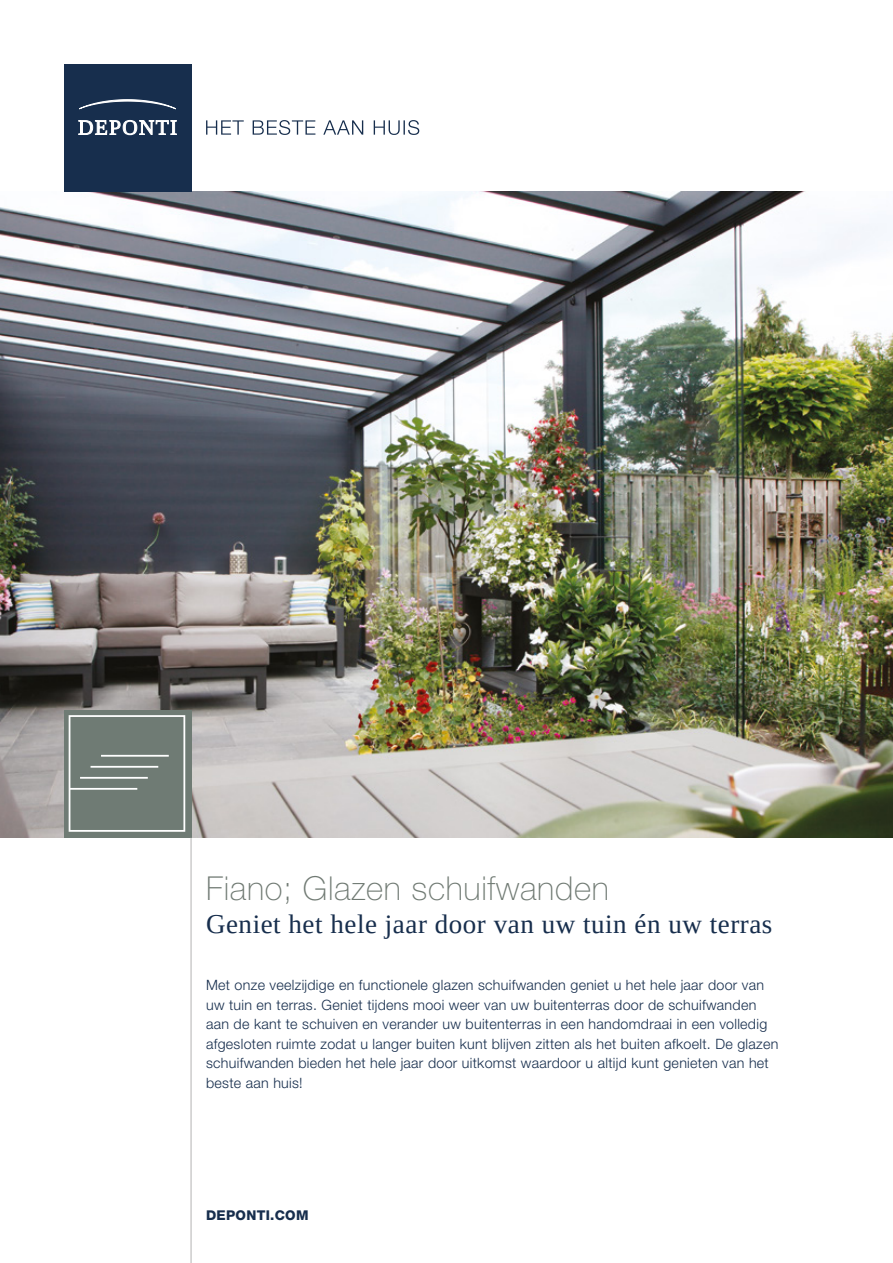
<style>
.page{position:relative;width:893px;height:1263px;background:#fff}
.page>*{position:absolute;margin:0;border:0;box-sizing:border-box;transform-origin:0 0}
.t1{font:100 33px "Helvetica Neue LT Std";letter-spacing:.02em;color:#707a73}
.t2{font:27px "Tinos";letter-spacing:.02em;color:#172e4d}
.t3{font:300 14.25px/19.5px "Helvetica Neue LT Std";letter-spacing:.02em;color:#172e4d}
.t4{font:800 13.5px "Helvetica Neue LT Std";letter-spacing:.02em;color:#172e4d}
</style>
<div class="page">
<img style="left:0;top:191px;width:893px;height:647px">
<div style="left:64px;top:64px;width:127px;height:127px;background:#172e4d"></div>
<svg style="left:78px;top:120px;width:99px;height:15px"></svg>
<svg style="left:79px;top:99px;width:97px;height:11px"></svg>
<svg style="left:206px;top:120px;width:213px;height:15px"></svg>
<div style="left:64px;top:710px;width:127px;height:128px;background:#6f7b74"></div>
<hr style="left:91px;top:766px;width:67px;height:2px;background:#fff">
<hr style="left:80px;top:777px;width:68px;height:2px;background:#fff">
<hr style="left:70px;top:788px;width:67px;height:2px;background:#fff">
<hr style="left:101px;top:755px;width:68px;height:2px;background:#fff">
<div style="left:69px;top:715px;width:116px;height:117px;border:2px solid #fff"></div>
<svg style="left:190px;top:837px;width:703px;height:426px"></svg>
<h1 class="t1" style="left:206px;top:869px;width:404px">Fiano; Glazen schuifwanden</h1>
<h2 class="t2" style="left:206px;top:906px;width:568px">Geniet het hele jaar door van uw tuin én uw terras</h2>
<p class="t3" style="left:206px;top:975px;width:574px">Met onze veelzijdige en functionele glazen schuifwanden geniet u het hele jaar door van uw tuin en terras. Geniet tijdens mooi weer van uw buitenterras door de schuifwanden aan de kant te schuiven en verander uw buitenterras in een handomdraai in een volledig afgesloten ruimte zodat u langer buiten kunt blijven zitten als het buiten afkoelt. De glazen schuifwanden bieden het hele jaar door uitkomst waardoor u altijd kunt genieten van het beste aan huis!</p>
<p class="t4" style="left:206px;top:1207px;width:104px">DEPONTI.COM</p>
</div>
